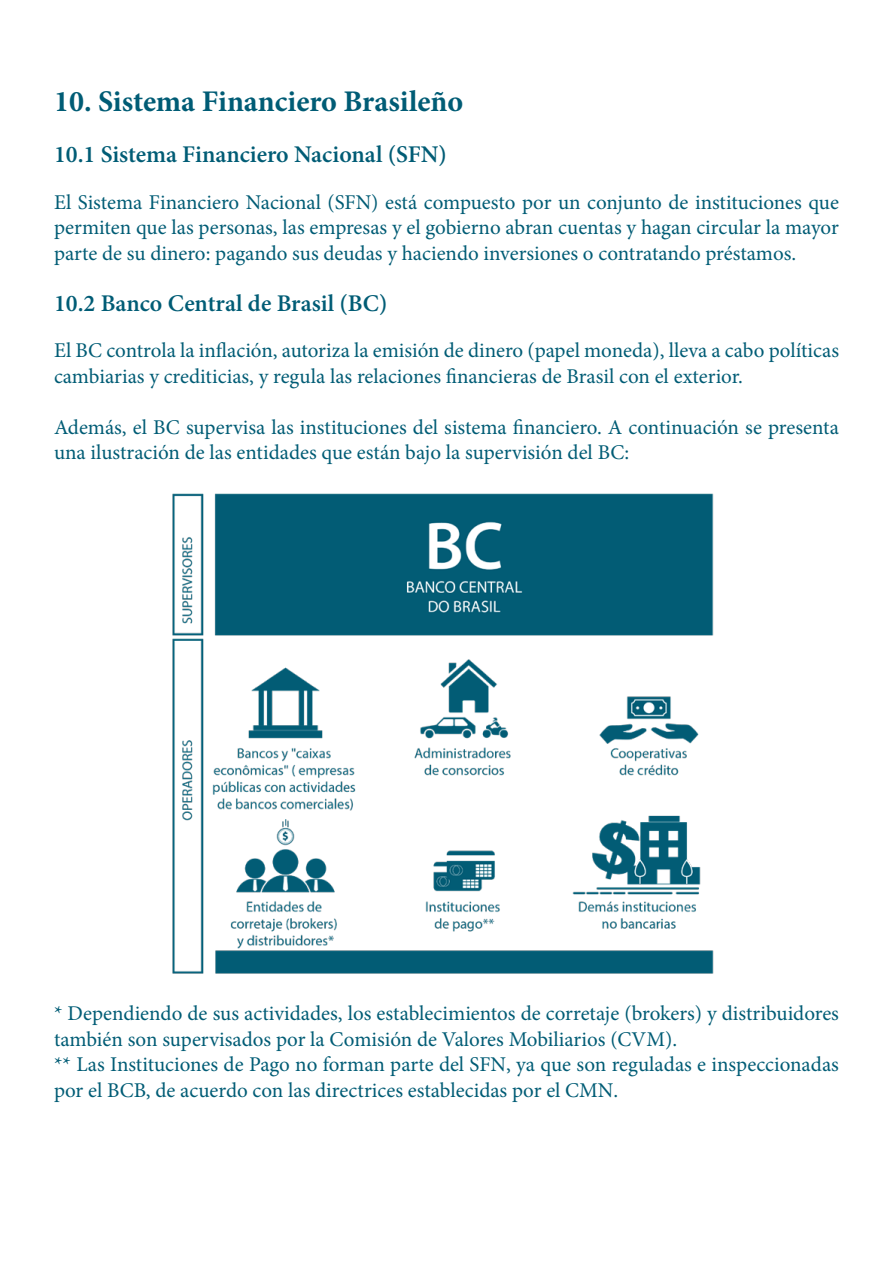
<style>
.page{position:relative;width:893px;height:1263px;background:#fff}
.page>*{position:absolute;margin:0;border:0;box-sizing:border-box;transform-origin:0 0}
.t1{font:700 30px "Minion Pro";color:#005c75}
.t2{font:600 24px "Minion Pro";color:#005c75}
.t3{font:21px/25.5px "Minion Pro";color:#005c75}
</style>
<div class="page">
<img style="left:172px;top:493px;width:542px;height:481px">
<h1 class="t1" style="left:54px;top:80px;width:411px">10. Sistema Financiero Brasileño</h1>
<p class="t2" style="left:54px;top:138px;width:394px">10.1 Sistema Financiero Nacional (SFN)</p>
<p class="t3" style="left:54px;top:189px;width:786px;text-align:justify">El Sistema Financiero Nacional (SFN) está compuesto por un conjunto de instituciones que permiten que las personas, las empresas y el gobierno abran cuentas y hagan circular la mayor parte de su dinero: pagando sus deudas y haciendo inversiones o contratando préstamos.</p>
<p class="t2" style="left:54px;top:286px;width:335px">10.2 Banco Central de Brasil (BC)</p>
<p class="t3" style="left:54px;top:338px;width:786px">El BC controla la inflación, autoriza la emisión de dinero (papel moneda), lleva a cabo políticas cambiarias y crediticias, y regula las relaciones financieras de Brasil con el exterior.</p>
<p class="t3" style="left:54px;top:414px;width:786px">Además, el BC supervisa las instituciones del sistema financiero. A continuación se presenta una ilustración de las entidades que están bajo la supervisión del BC:</p>
<p class="t3" style="left:54px;top:1001px;width:786px">* Dependiendo de sus actividades, los establecimientos de corretaje (brokers) y distribuidores también son supervisados por la Comisión de Valores Mobiliarios (CVM).<br>** Las Instituciones de Pago no forman parte del SFN, ya que son reguladas e inspeccionadas por el BCB, de acuerdo con las directrices establecidas por el CMN.</p>
</div>
